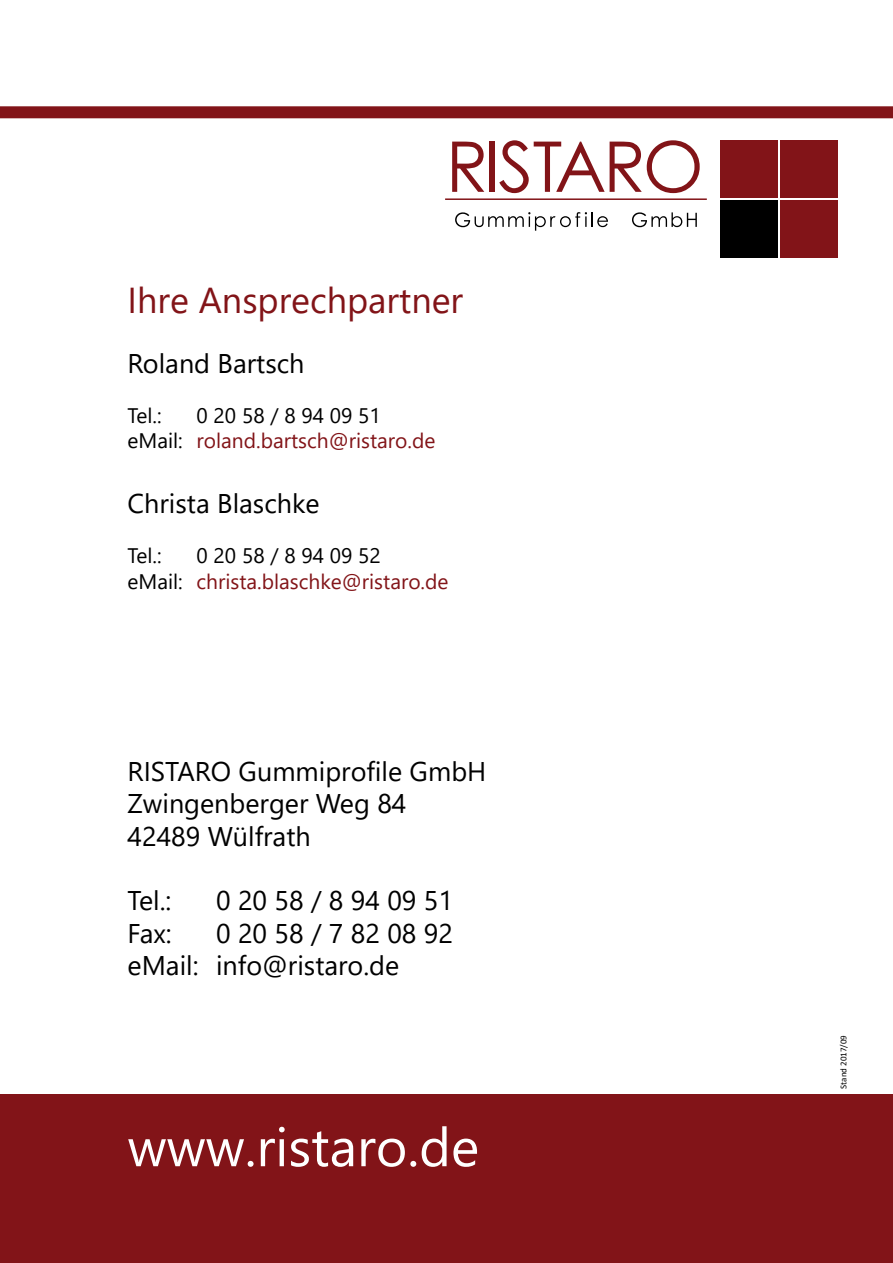
<style>
.page{position:relative;width:893px;height:1263px;background:#fff}
.page>*{position:absolute;margin:0;border:0;box-sizing:border-box;transform-origin:0 0}
.t1{font:54px "Segoe UI";color:#fff}
.t2{font:36px "Segoe UI";color:#821418}
.t3{font:27px/32.4px "Segoe UI";color:#000}
.t4{font:21px/25.2px "Segoe UI";color:#821418}
.t5{font:21px "Segoe UI";letter-spacing:-.05em;color:#000}
.t6{font:9px "Calibri";color:#000}
.s1{color:#000}
</style>
<div class="page">
<div style="left:0;top:106px;width:893px;height:12px;background:#821418"></div>
<svg style="left:452px;top:142px;width:32px;height:50px"></svg>
<div style="left:489px;top:142px;width:5px;height:50px;background:#821418"></div>
<svg style="left:499px;top:140px;width:201px;height:53px"></svg>
<svg style="left:455px;top:212px;width:153px;height:19px"></svg>
<svg style="left:632px;top:212px;width:65px;height:15px"></svg>
<div style="left:720px;top:201px;width:57px;height:57px;background:#000"></div>
<div style="left:720px;top:140px;width:57px;height:58px;background:#821418"></div>
<div style="left:780px;top:140px;width:58px;height:58px;background:#821418"></div>
<div style="left:780px;top:201px;width:58px;height:57px;background:#821418"></div>
<hr style="left:445px;top:198px;width:262px;height:2px;background:#821418">
<div style="left:0;top:1094px;width:893px;height:169px;background:#821418"></div>
<h2 class="t2" style="left:128px;top:266px;width:337px">Ihre Ansprechpartner</h2>
<p class="t3" style="left:128px;top:344px;width:179px">Roland Bartsch</p>
<p class="t5" style="left:128px;top:396px;width:36px">Tel.:</p>
<p class="t4" style="left:128px;top:401px;width:309px;text-indent:69px"><span class="s1">0 20 58 / 8 94 09 51 eMail:</span> roland.bartsch@ristaro.de</p>
<p class="t3" style="left:128px;top:485px;width:194px">Christa Blaschke</p>
<p class="t5" style="left:128px;top:536px;width:36px">Tel.:</p>
<p class="t4" style="left:128px;top:541px;width:322px;text-align:center"><span class="s1">0 20 58 / 8 94 09 52<br>eMail:</span> christa.blaschke@ristaro.de</p>
<p class="t3" style="left:128px;top:753px;width:360px">RISTARO Gummiprofile GmbH<br>Zwingenberger Weg 84<br>42489 Wülfrath</p>
<p class="t3" style="left:128px;top:882px;width:45px">Tel.:</p>
<p class="t3" style="left:216px;top:882px;width:238px">0 20 58 / 8 94 09 51</p>
<p class="t3" style="left:128px;top:915px;width:46px">Fax:</p>
<p class="t3" style="left:128px;top:915px;width:327px;text-indent:89px">0 20 58 / 7 82 08 92 eMail: info@ristaro.de</p>
<h1 class="t1" style="left:128px;top:1096px;width:353px">www.ristaro.de</h1>
<p class="t6" style="left:837px;top:1089px;width:55px;rotate:-90deg">Stand 2017/09</p>
</div>
